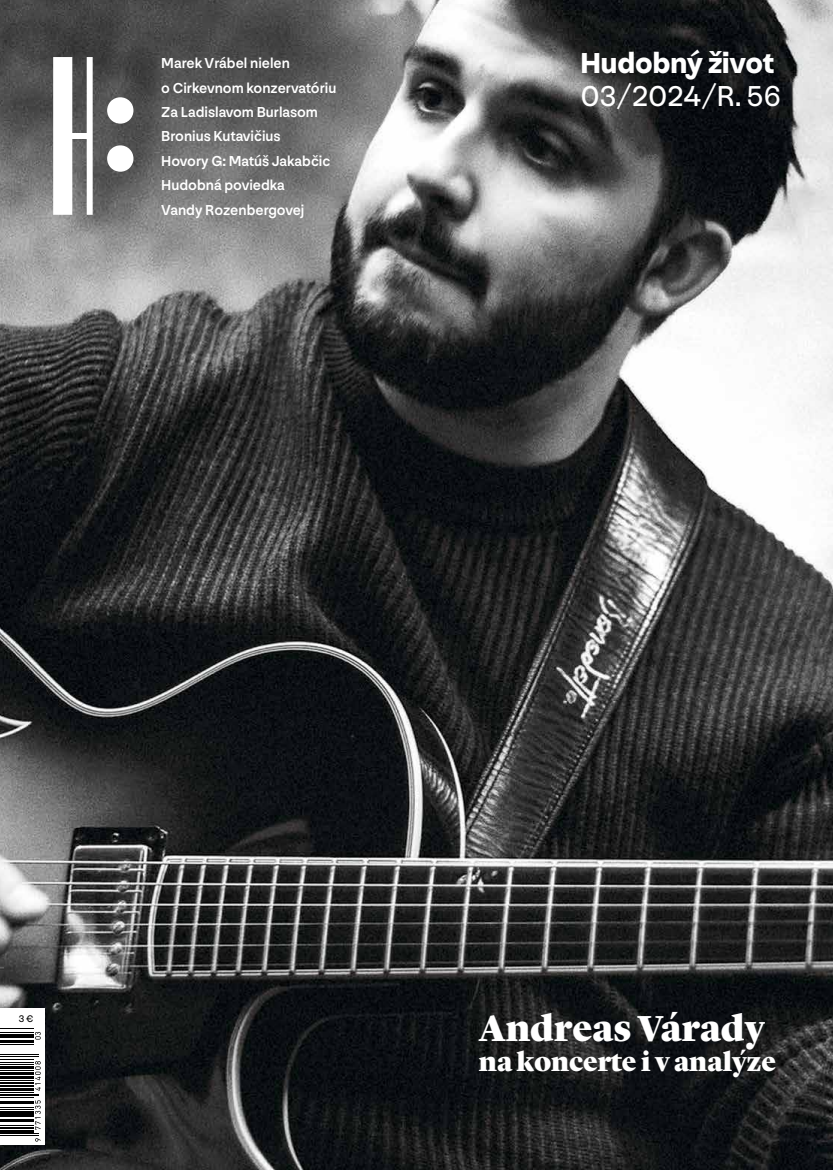
<style>
.page{position:relative;width:833px;height:1170px;background:#fff}
.page>*{position:absolute;margin:0;border:0;box-sizing:border-box;transform-origin:0 0}
.t1{font:900 37.5px "Lyon Display";color:#fff}
.t2{font:900 30px "NN Nouvelle Grotesk STD";color:#fff}
.t3{font:30px "NN Nouvelle Grotesk STD";color:#fff}
.t4{font:900 27.5px "Lyon Display";color:#fff}
.t5{font:500 15px/24.4px "NN Nouvelle Grotesk STD";color:#fff}
.t6{font:10px "NN Nouvelle Grotesk STD";color:#000}
</style>
<div class="page">
<img style="left:0;top:0;width:833px;height:1169px">
<svg style="left:53px;top:57px;width:80px;height:158px"></svg>
<div style="left:56px;top:133px;width:34px;height:6px;background:#fff"></div>
<svg style="left:0;top:1008px;width:44px;height:136px"></svg>
<hr style="left:0;top:1134px;width:38px;height:1px;background:#000">
<hr style="left:0;top:1133px;width:38px;height:1px;background:#000">
<hr style="left:0;top:1129px;width:34px;height:3px;background:#000">
<hr style="left:0;top:1127px;width:34px;height:1px;background:#000">
<hr style="left:0;top:1124px;width:34px;height:1px;background:#000">
<hr style="left:0;top:1121px;width:34px;height:1px;background:#000">
<hr style="left:0;top:1118px;width:34px;height:2px;background:#000">
<hr style="left:0;top:1115px;width:34px;height:1px;background:#000">
<svg style="left:0;top:1110px;width:34px;height:4px"></svg>
<hr style="left:0;top:1109px;width:34px;height:1px;background:#000">
<hr style="left:0;top:1107px;width:34px;height:1px;background:#000">
<hr style="left:0;top:1103px;width:34px;height:1px;background:#000">
<hr style="left:0;top:1100px;width:34px;height:2px;background:#000">
<hr style="left:0;top:1097px;width:34px;height:1px;background:#000">
<hr style="left:0;top:1095px;width:38px;height:1px;background:#000">
<hr style="left:0;top:1093px;width:38px;height:1px;background:#000">
<hr style="left:0;top:1091px;width:34px;height:1px;background:#000">
<hr style="left:0;top:1088px;width:34px;height:3px;background:#000">
<hr style="left:0;top:1085px;width:34px;height:1px;background:#000">
<hr style="left:0;top:1081px;width:34px;height:2px;background:#000">
<hr style="left:0;top:1079px;width:34px;height:1px;background:#000">
<hr style="left:0;top:1076px;width:34px;height:3px;background:#000">
<hr style="left:0;top:1072px;width:34px;height:2px;background:#000">
<hr style="left:0;top:1069px;width:34px;height:1px;background:#000">
<hr style="left:0;top:1066px;width:34px;height:2px;background:#000">
<hr style="left:0;top:1063px;width:34px;height:1px;background:#000">
<hr style="left:0;top:1061px;width:34px;height:1px;background:#000">
<hr style="left:0;top:1059px;width:34px;height:1px;background:#000">
<hr style="left:0;top:1055px;width:38px;height:1px;background:#000">
<hr style="left:0;top:1054px;width:38px;height:1px;background:#000">
<svg style="left:35px;top:1138px;width:6px;height:3px"></svg>
<svg style="left:35px;top:1100px;width:6px;height:29px"></svg>
<svg style="left:35px;top:1060px;width:6px;height:30px"></svg>
<hr style="left:0;top:1043px;width:34px;height:1px;background:#000">
<hr style="left:0;top:1041px;width:34px;height:1px;background:#000">
<hr style="left:0;top:1039px;width:34px;height:1px;background:#000">
<hr style="left:0;top:1035px;width:34px;height:2px;background:#000">
<hr style="left:0;top:1033px;width:34px;height:1px;background:#000">
<hr style="left:0;top:1031px;width:34px;height:1px;background:#000">
<hr style="left:0;top:1027px;width:34px;height:1px;background:#000">
<svg style="left:35px;top:1031px;width:6px;height:8px"></svg>
<p class="t5" style="left:161px;top:51px;width:177px">Marek Vrábel nielen<br>o Cirkevnom konzervatóriu<br>Za Ladislavom Burlasom<br>Bronius Kutavičius<br>Hovory G: Matúš Jakabčic<br>Hudobná poviedka<br>Vandy Rozenbergovej</p>
<h2 class="t2" style="left:580px;top:44px;width:195px">Hudobný život</h2>
<h2 class="t3" style="left:580px;top:78px;width:202px">03/2024/R. 56</h2>
<p class="t6" style="left:19px;top:1012px;width:16px">3 €</p>
<h1 class="t1" style="left:479px;top:999px;width:287px">Andreas Várady</h1>
<h3 class="t4" style="left:479px;top:1040px;width:299px">na koncerte i v analýze</h3>
</div>
